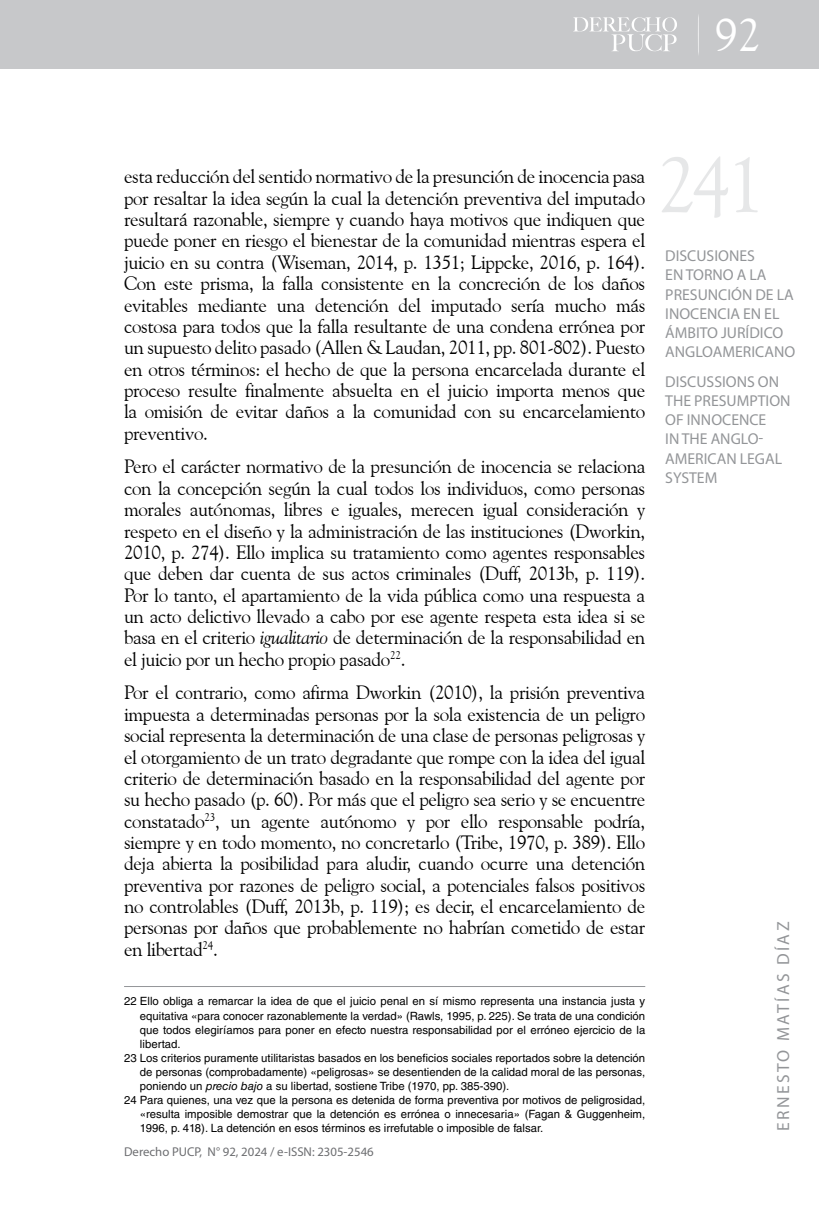
<style>
.page{position:relative;width:819px;height:1206px;background:#fff}
.page>*{position:absolute;margin:0;border:0;box-sizing:border-box;transform-origin:0 0}
.t1{font:78.75px "Goudy Old Style BT";color:#e6e7e8}
.t2{font:46.38px "Goudy Old Style BT";color:#fff}
.t3{font:19.25px/21.3px "Goudy Old Style BT";letter-spacing:-.02em;color:#000;text-align:justify}
.t4{font:17.5px "Myriad Pro";letter-spacing:.14em;color:#939598}
.t5{font:15.75px/19.2px "Myriad Pro";color:#939598}
.t6{font:12.78px "Myriad Pro";color:#6d6e71}
.t7{font:11.38px "Helvetica LT Std";color:#000}
.s1{font-style:italic}
</style>
<div class="page">
<div style="left:0;top:0;width:819px;height:69px;background:#c7c8ca"></div>
<svg style="left:573px;top:17px;width:104px;height:34px"></svg>
<hr style="left:124px;top:986px;width:521px;height:1px;background:#939598">
<h2 class="t2" style="left:714px;top:6px;width:47px">92</h2>
<p class="t3" style="left:124px;top:166px;width:522px">esta reducción del sentido normativo de la presunción de inocencia pasa por resaltar la idea según la cual la detención preventiva del imputado resultará razonable, siempre y cuando haya motivos que indiquen que puede poner en riesgo el bienestar de la comunidad mientras espera el juicio en su contra (Wiseman, 2014, p. 1351; Lippcke, 2016, p. 164).<br>Con este prisma, la falla consistente en la concreción de los daños evitables mediante una detención del imputado sería mucho más costosa para todos que la falla resultante de una condena errónea por un supuesto delito pasado (Allen &amp; Laudan, 2011, pp. 801-802). Puesto en otros términos: el hecho de que la persona encarcelada durante el proceso resulte finalmente absuelta en el juicio importa menos que la omisión de evitar daños a la comunidad con su encarcelamiento preventivo.</p>
<p class="t3" style="left:124px;top:456px;width:522px">Pero el carácter normativo de la presunción de inocencia se relaciona con la concepción según la cual todos los individuos, como personas morales autónomas, libres e iguales, merecen igual consideración y respeto en el diseño y la administración de las instituciones (Dworkin, 2010, p. 274). Ello implica su tratamiento como agentes responsables que deben dar cuenta de sus actos criminales (Duff, 2013b, p. 119).<br>Por lo tanto, el apartamiento de la vida pública como una respuesta a un acto delictivo llevado a cabo por ese agente respeta esta idea si se basa en el criterio <span class="s1">igualitario</span> de determinación de la responsabilidad en el juicio por un hecho propio pasado<sup>22</sup>.</p>
<p class="t3" style="left:124px;top:681px;width:522px">Por el contrario, como afirma Dworkin (2010), la prisión preventiva impuesta a determinadas personas por la sola existencia de un peligro social representa la determinación de una clase de personas peligrosas y el otorgamiento de un trato degradante que rompe con la idea del igual criterio de determinación basado en la responsabilidad del agente por su hecho pasado (p. 60). Por más que el peligro sea serio y se encuentre constatado<sup>23</sup>, un agente autónomo y por ello responsable podría, siempre y en todo momento, no concretarlo (Tribe, 1970, p. 389). Ello deja abierta la posibilidad para aludir, cuando ocurre una detención preventiva por razones de peligro social, a potenciales falsos positivos no controlables (Duff, 2013b, p. 119); es decir, el encarcelamiento de personas por daños que probablemente no habrían cometido de estar en libertad<sup>24</sup>.</p>
<p class="t7" style="left:124px;top:994px;width:522px">22 Ello obliga a remarcar la idea de que el juicio penal en sí mismo representa una instancia justa y</p>
<p class="t7" style="left:140px;top:1008px;width:507px">equitativa «para conocer razonablemente la verdad» (Rawls, 1995, p. 225). Se trata de una condición</p>
<p class="t7" style="left:140px;top:1022px;width:507px">que todos elegiríamos para poner en efecto nuestra responsabilidad por el erróneo ejercicio de la</p>
<p class="t7" style="left:140px;top:1036px;width:42px">libertad.</p>
<p class="t7" style="left:124px;top:1050px;width:522px">23 Los criterios puramente utilitaristas basados en los beneficios sociales reportados sobre la detención</p>
<p class="t7" style="left:140px;top:1064px;width:506px">de personas (comprobadamente) «peligrosas» se desentienden de la calidad moral de las personas,</p>
<p class="t7" style="left:140px;top:1078px;width:371px">poniendo un <span class="s1">precio bajo</span> a su libertad, sostiene Tribe (1970, pp. 385-390).</p>
<p class="t7" style="left:124px;top:1092px;width:522px">24 Para quienes, una vez que la persona es detenida de forma preventiva por motivos de peligrosidad,</p>
<p class="t7" style="left:140px;top:1106px;width:506px">«resulta imposible demostrar que la detención es errónea o innecesaria» (Fagan &amp; Guggenheim,</p>
<p class="t7" style="left:140px;top:1120px;width:405px">1996, p. 418). La detención en esos términos es irrefutable o imposible de falsar.</p>
<p class="t6" style="left:124px;top:1144px;width:251px">Derecho PUCP, N° 92, 2024 / e-ISSN: 2305-2546</p>
<h1 class="t1" style="left:657px;top:136px;width:109px">241</h1>
<p class="t5" style="left:665px;top:246px;width:131px">DISCUSIONES<br>EN TORNO A LA<br>PRESUNCIÓN DE LA<br>INOCENCIA EN EL<br>ÁMBITO JURÍDICO<br>ANGLOAMERICANO</p>
<p class="t5" style="left:665px;top:371px;width:127px">DISCUSSIONS ON<br>THE PRESUMPTION<br>OF INNOCENCE<br>IN THE ANGLO-<br>AMERICAN LEGAL<br>SYSTEM</p>
<p class="t4" style="left:772px;top:1131px;width:211px;rotate:-90deg">ERNESTO MATÍAS DÍAZ</p>
</div>
